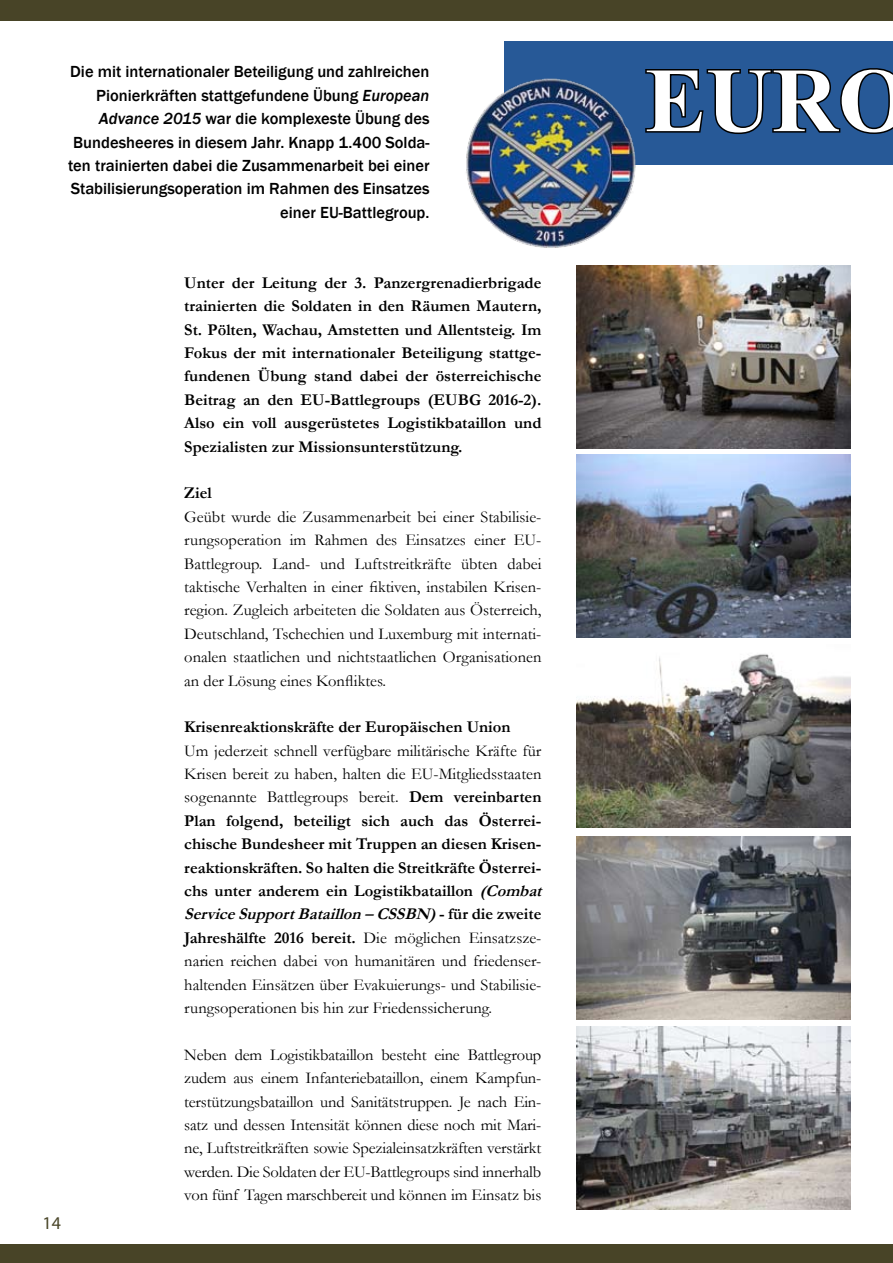
<style>
.page{position:relative;width:893px;height:1263px;background:#fff}
.page>*{position:absolute;margin:0;border:0;box-sizing:border-box;transform-origin:0 0}
.t1{font:700 91.5px "Times New Roman";color:#fff}
.t2{font:16.5px/23.4px "Garamond";color:#000;text-align:justify}
.t3{font:700 16.5px/23.4px "Garamond";color:#000;text-align:justify}
.t4{font:500 16.5px/23.4px "Franklin Gothic";color:#000;text-align:right}
.s1{font-style:italic}
.s2{font-weight:700}
.s3{font-weight:700;font-style:italic}
</style>
<div class="page">
<div style="left:0;top:1244px;width:893px;height:19px;background:#484427"></div>
<div style="left:0;top:0;width:893px;height:21px;background:#484427"></div>
<div style="left:505px;top:41px;width:388px;height:123px;background:#275997"></div>
<svg style="left:645px;top:68px;width:248px;height:66px"></svg>
<img style="left:576px;top:265px;width:274px;height:183px">
<img style="left:576px;top:455px;width:274px;height:183px">
<img style="left:576px;top:654px;width:274px;height:174px">
<img style="left:576px;top:836px;width:274px;height:183px">
<img style="left:576px;top:1026px;width:274px;height:183px">
<img style="left:466px;top:77px;width:173px;height:171px">
<p class="t4" style="left:68px;top:60px;width:363px">Die mit internationaler Beteiligung und zahlreichen Pionierkräften stattgefundene Übung <span class="s1">European Advance 2015</span> war die komplexeste Übung des Bundesheeres in diesem Jahr. Knapp 1.400 Solda&shy;ten trainierten dabei die Zusammenarbeit bei einer Stabilisierungsoperation im Rahmen des Einsatzes einer EU-Battlegroup.</p>
<p class="t3" style="left:184px;top:271px;width:359px">Unter der Leitung der 3. Panzergrenadierbrigade trainierten die Soldaten in den Räumen Mautern, St. Pölten, Wachau, Amstetten und Allentsteig. Im Fokus der mit internationaler Beteiligung stattge&shy;fundenen Übung stand dabei der österreichische Beitrag an den EU-Battlegroups (EUBG 2016-2).<br>Also ein voll ausgerüstetes Logistikbataillon und Spezialisten zur Missionsunterstützung.</p>
<p class="t3" style="left:184px;top:481px;width:29px">Ziel</p>
<p class="t2" style="left:184px;top:504px;width:359px">Geübt wurde die Zusammenarbeit bei einer Stabilisie&shy;rungsoperation im Rahmen des Einsatzes einer EU-Battlegroup. Land- und Luftstreitkräfte übten dabei taktische Verhalten in einer fiktiven, instabilen Krisen&shy;region. Zugleich arbeiteten die Soldaten aus Österreich, Deutschland, Tschechien und Luxemburg mit internati&shy;onalen staatlichen und nichtstaatlichen Organisationen an der Lösung eines Konfliktes.</p>
<p class="t3" style="left:184px;top:715px;width:328px">Krisenreaktionskräfte der Europäischen Union</p>
<p class="t2" style="left:184px;top:738px;width:365px;text-align:left">Um jederzeit schnell verfügbare militärische Kräfte für Krisen bereit zu haben, halten die EU-Mitgliedsstaaten sogenannte Battlegroups bereit. <span class="s2">Dem vereinbarten Plan folgend, beteiligt sich auch das Österrei&shy;chische Bundesheer mit Truppen an diesen Krisen&shy;reaktionskräften. So halten die Streitkräfte Österrei&shy;chs unter anderem ein Logistikbataillon</span> <span class="s3">(Combat ServiceSupportBataillon–CSSBN)</span><span class="s2">- fü r d i e z w e i t e Jahreshälfte 2016 bereit.</span> Die möglichen Einsatzsze&shy;narien reichen dabei von humanitären und friedenser&shy;haltenden Einsätzen über Evakuierungs- und Stabilisie&shy;rungsoperationen bis hin zur Friedenssicherung.</p>
<p class="t2" style="left:184px;top:1042px;width:359px">Neben dem Logistikbataillon besteht eine Battlegroup zudem aus einem Infanteriebataillon, einem Kampfun&shy;terstützungsbataillon und Sanitätstruppen. Je nach Ein&shy;satz und dessen Intensität können diese noch mit Mari&shy;ne, Luftstreitkräften sowie Spezialeinsatzkräften verstärkt werden. Die Soldaten der EU-Battlegroups sind innerhalb von fünf Tagen marschbereit und können im Einsatz bis</p>
<h1 class="t1" style="left:645px;top:37px;width:266px">EURO</h1>
</div>
